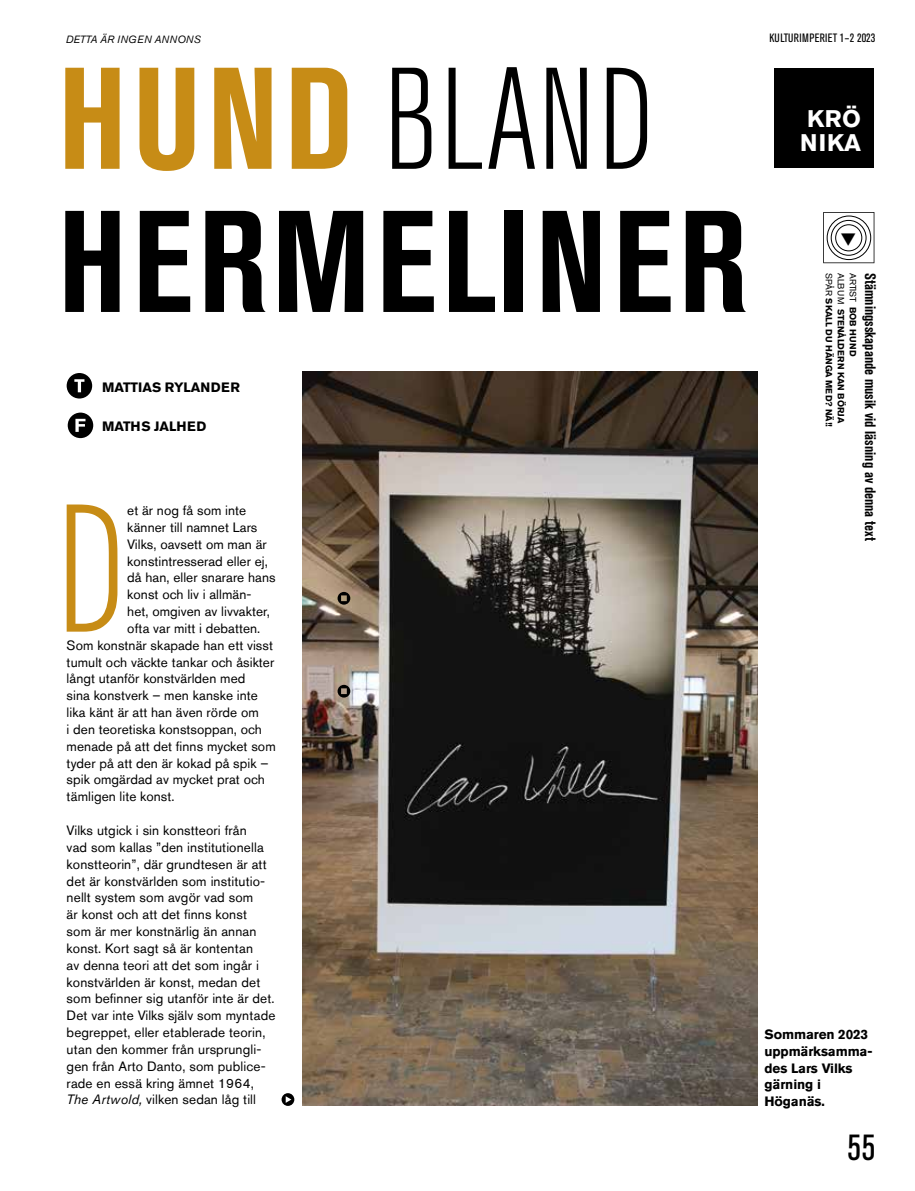
<style>
.page{position:relative;width:915px;height:1191px;background:#fff}
.page>*{position:absolute;margin:0;border:0;box-sizing:border-box;transform-origin:0 0}
.t1{font:300 condensed 180px "Akzidenz Grotesk Std";color:#c78c16}
.t2{font:700 condensed 143.1px/143.1px "Akzidenz Grotesk Std";letter-spacing:.04em;color:#000}
.t3{font:condensed 36px "Akzidenz Grotesk BE";color:#000}
.t4{font:700 23.85px/23.9px "Akzidenz Grotesk BE";letter-spacing:.02em;color:#fff}
.t5{font:700 condensed 15px "Akzidenz Grotesk BE";color:#000}
.t6{font:13.5px/16.8px "Akzidenz Grotesk Std";letter-spacing:.01em;color:#000}
.t7{font:700 13.5px/16.8px "Akzidenz Grotesk Std";letter-spacing:-.01em;color:#000}
.t8{font:700 13.5px "Akzidenz Grotesk BE";color:#000}
.t9{font:condensed 12px "Akzidenz Grotesk BE";letter-spacing:.02em;color:#000}
.t10{font:italic 10.5px "Akzidenz Grotesk Std";letter-spacing:.01em;color:#000}
.t11{font:700 9px/12px "Akzidenz Grotesk BE";color:#000}
.s1{color:#c78c16}
.s2{font-weight:300}
.s3{font-style:italic}
.s4{font-weight:400}
</style>
<div class="page">
<div style="left:774px;top:68px;width:99px;height:99px;background:#000"></div>
<img style="left:302px;top:371px;width:455px;height:735px">
<svg style="left:281px;top:1093px;width:13px;height:13px"></svg>
<svg style="left:67px;top:373px;width:25px;height:25px"></svg>
<svg style="left:68px;top:412px;width:25px;height:26px"></svg>
<svg style="left:337px;top:685px;width:13px;height:12px"></svg>
<svg style="left:337px;top:592px;width:13px;height:12px"></svg>
<svg style="left:823px;top:212px;width:51px;height:51px"></svg>
<p class="t10" style="left:66px;top:33px;width:136px">DETTA ÄR INGEN ANNONS</p>
<p class="t9" style="left:769px;top:31px;width:107px">KULTURIMPERIET 1–2 2023</p>
<p class="t2" style="left:58px;top:47px;width:690px"><span class="s1">HUND</span> <span class="s2">BLAND<br></span>HERMELINER</p>
<p class="t8" style="left:102px;top:379px;width:139px">MATTIAS RYLANDER</p>
<p class="t8" style="left:102px;top:418px;width:106px">MATHS JALHED</p>
<p class="t1" style="left:56px;top:473px;width:73px">D</p>
<p class="t6" style="left:127px;top:502px;width:120px">et är nog få som inte</p>
<p class="t6" style="left:127px;top:518px;width:132px">känner till namnet Lars</p>
<p class="t6" style="left:127px;top:535px;width:141px">Vilks, oavsett om man är</p>
<p class="t6" style="left:127px;top:552px;width:142px">konstintresserad eller ej,</p>
<p class="t6" style="left:127px;top:569px;width:150px">då han, eller snarare hans</p>
<p class="t6" style="left:127px;top:586px;width:126px">konst och liv i allmän-</p>
<p class="t6" style="left:127px;top:603px;width:144px">het, omgiven av livvakter,</p>
<p class="t6" style="left:127px;top:619px;width:134px">ofta var mitt i debatten.</p>
<p class="t6" style="left:67px;top:636px;width:208px">Som konstnär skapade han ett visst</p>
<p class="t6" style="left:67px;top:653px;width:209px">tumult och väckte tankar och åsikter</p>
<p class="t6" style="left:67px;top:670px;width:180px">långt utanför konstvärlden med</p>
<p class="t6" style="left:67px;top:687px;width:193px">sina konstverk – men kanske inte</p>
<p class="t6" style="left:67px;top:704px;width:194px">lika känt är att han även rörde om</p>
<p class="t6" style="left:67px;top:720px;width:197px">i den teoretiska konstsoppan, och</p>
<p class="t6" style="left:67px;top:737px;width:210px">menade på att det finns mycket som</p>
<p class="t6" style="left:67px;top:754px;width:203px">tyder på att den är kokad på spik –</p>
<p class="t6" style="left:67px;top:771px;width:200px">spik omgärdad av mycket prat och</p>
<p class="t6" style="left:67px;top:788px;width:109px">tämligen lite konst.</p>
<p class="t6" style="left:67px;top:821px;width:210px">Vilks utgick i sin konstteori från<br>vad som kallas ”den institutionella konstteorin”, där grundtesen är att det är konstvärlden som institutio&shy;nellt system som avgör vad som<br>är konst och att det finns konst<br>som är mer konstnärlig än annan konst. Kort sagt så är kontentan<br>av denna teori att det som ingår i konstvärlden är konst, medan det som befinner sig utanför inte är det.<br>Det var inte Vilks själv som myntade begreppet, eller etablerade teorin, utan den kommer från ursprungli&shy;gen från Arto Danto, som publice&shy;rade en essä kring ämnet 1964, <span class="s3">The Artwold,</span> vilken sedan låg till</p>
<p class="t4" style="left:800px;top:107px;width:62px">KRÖ<br>NIKA</p>
<p class="t11" style="left:858px;top:273px;width:155px;rotate:90deg"><span class="s4">ARTIST</span> BOB HUND<br><span class="s4">ALBUM</span> STENÅLDERN KAN BÖRJA<br><span class="s4">SPÅR</span> SKALL DU HÄNGA MED? NÄ!!</p>
<p class="t5" style="left:878px;top:273px;width:269px;rotate:90deg">Stämningsskapande musik vid läsning av denna text</p>
<p class="t7" style="left:764px;top:1025px;width:109px">Sommaren 2023 uppmärksamma&shy;des Lars Vilks gärning i<br>Höganäs.</p>
<p class="t3" style="left:847px;top:1127px;width:29px">55</p>
</div>
